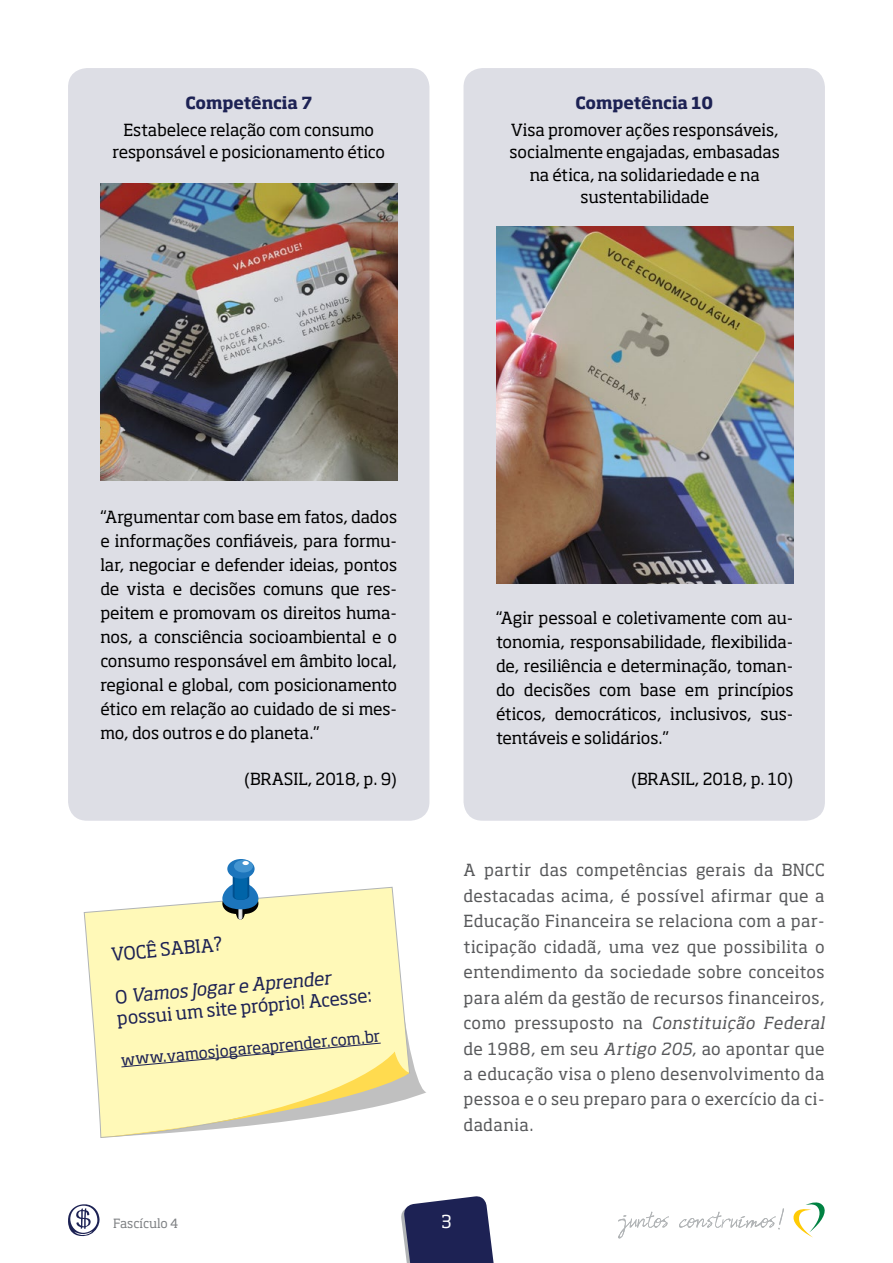
<style>
.page{position:relative;width:893px;height:1263px;background:#fff}
.page>*{position:absolute;margin:0;border:0;box-sizing:border-box;transform-origin:0 0}
.t1{font:18px/21.5px "Soho Std";color:#1d2254}
.t2{font:17.7px "Soho Std";color:#fff}
.t3{font:16.5px/24px "Soho Std";letter-spacing:-.015em;color:#000;text-align:justify}
.t4{font:16.5px/25.5px "Soho Std";letter-spacing:.02em;color:#58595b;text-align:justify}
.t5{font:700 16.5px "Soho Std";letter-spacing:-.01em;color:#1d2254}
.t6{font:15.75px "Soho Std";color:#1d2254}
.t7{font:12.6px "Soho Std";letter-spacing:-.01em;color:#808285}
.s1{font-style:italic}
</style>
<div class="page">
<svg style="left:401px;top:1196px;width:93px;height:67px;background:#40446e"></svg>
<svg style="left:793px;top:1202px;width:32px;height:35px"></svg>
<svg style="left:618px;top:1208px;width:166px;height:30px"></svg>
<svg style="left:68px;top:1204px;width:32px;height:32px"></svg>
<div style="left:463px;top:68px;width:362px;height:753px;background:#dddee5;border-radius:19px"></div>
<div style="left:68px;top:68px;width:361px;height:753px;background:#dddee5;border-radius:19px"></div>
<img style="left:496px;top:226px;width:297px;height:357px">
<img style="left:100px;top:183px;width:297px;height:297px">
<svg style="left:410px;top:1050px;width:16px;height:48px"></svg>
<svg style="left:83px;top:886px;width:326px;height:252px;background:#fef9c2"></svg>
<svg style="left:227px;top:859px;width:28px;height:20px"></svg>
<div style="left:234px;top:860px;width:19px;height:12px;background:#4495d1;border-radius:50%"></div>
<svg style="left:222px;top:861px;width:36px;height:59px"></svg>
<svg style="left:101px;top:1042px;width:309px;height:95px;background:#f6f0bc"></svg>
<p class="t5" style="left:185px;top:92px;width:128px">Competência 7</p>
<p class="t5" style="left:575px;top:92px;width:139px">Competência 10</p>
<p class="t3" style="left:113px;top:118px;width:274px;line-height:22.5px;text-align:center">Estabelece relação com consumo responsável e posicionamento ético</p>
<p class="t3" style="left:510px;top:118px;width:272px;line-height:22.5px;text-align:center">Visa promover ações responsáveis, socialmente engajadas, embasadas na ética, na solidariedade e na sustentabilidade</p>
<p class="t3" style="left:100px;top:505px;width:298px">“Argumentar com base em fatos, dados e informações confiáveis, para formu&shy;lar, negociar e defender ideias, pontos de vista e decisões comuns que res&shy;peitem e promovam os direitos huma&shy;nos, a consciência socioambiental e o consumo responsável em âmbito local, regional e global, com posicionamento ético em relação ao cuidado de si mes&shy;mo, dos outros e do planeta.”</p>
<p class="t3" style="left:244px;top:766px;width:154px">(BRASIL, 2018, p. 9)</p>
<p class="t1" style="left:110px;top:943px;width:114px;rotate:-5deg">VOCÊ SABIA?</p>
<p class="t1" style="left:114px;top:986px;width:258px;rotate:-5deg">O <span class="s1">Vamos Jogar e Aprender </span>possui um site próprio! Acesse:</p>
<p class="t6" style="left:120px;top:1049px;width:262px;rotate:-5deg">www.vamosjogareaprender.com.br</p>
<p class="t3" style="left:496px;top:606px;width:299px">“Agir pessoal e coletivamente com au&shy;tonomia, responsabilidade, flexibilida&shy;de, resiliência e determinação, toman&shy;do decisões com base em princípios éticos, democráticos, inclusivos, sus&shy;tentáveis e solidários.”</p>
<p class="t3" style="left:631px;top:767px;width:164px">(BRASIL, 2018, p. 10)</p>
<p class="t4" style="left:463px;top:857px;width:363px">A partir das competências gerais da BNCC destacadas acima, é possível afirmar que a Educação Financeira se relaciona com a par&shy;ticipação cidadã, uma vez que possibilita o entendimento da sociedade sobre conceitos para além da gestão de recursos financeiros, como pressuposto na <span class="s1">Constituição Federal </span>de 1988, em seu <span class="s1">Artigo 205</span>, ao apontar que a educação visa o pleno desenvolvimento da pessoa e o seu preparo para o exercício da ci&shy;dadania.</p>
<p class="t7" style="left:113px;top:1215px;width:67px">Fascículo 4</p>
<p class="t2" style="left:441px;top:1210px;width:12px">3</p>
</div>
